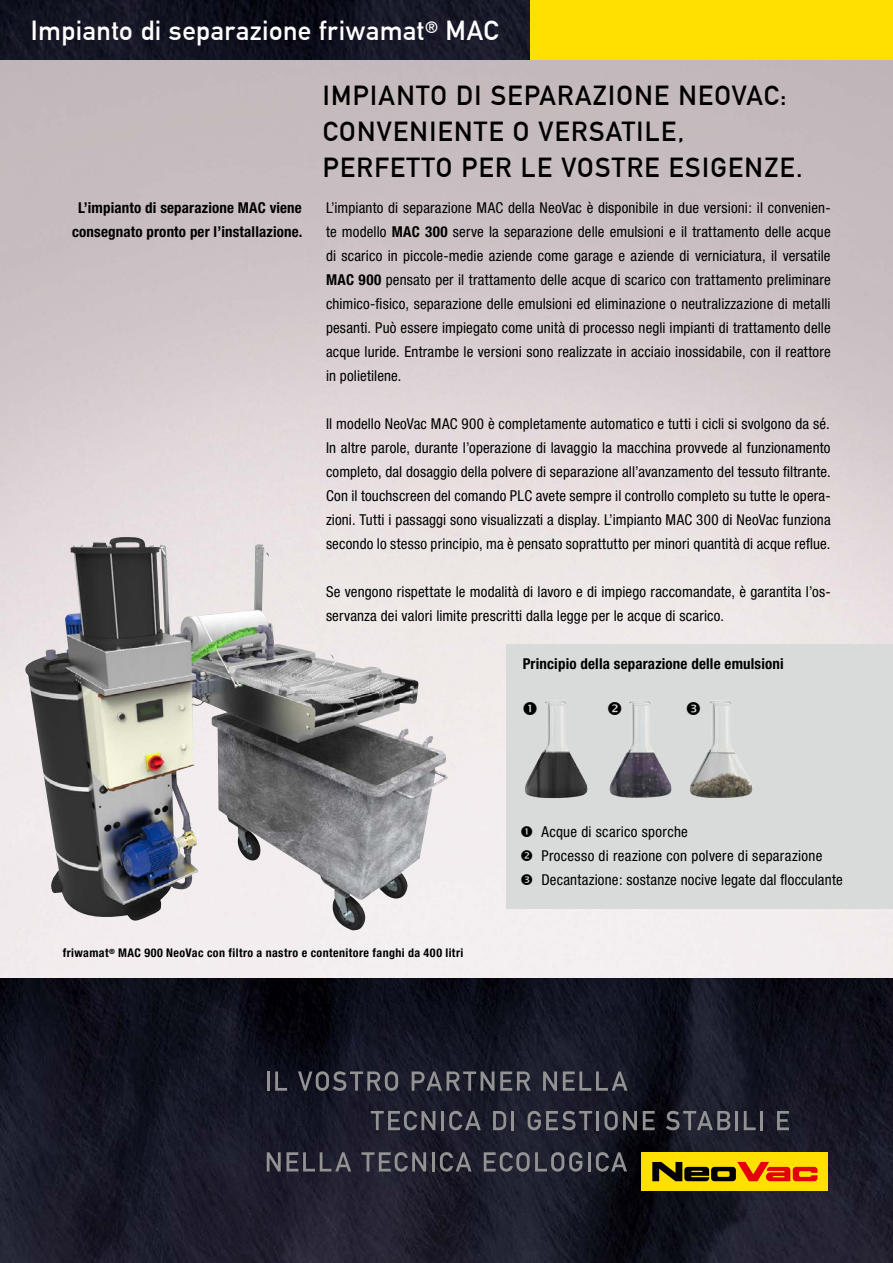
<style>
.page{position:relative;width:893px;height:1263px;background:#fff}
.page>*{position:absolute;margin:0;border:0;box-sizing:border-box;transform-origin:0 0}
.t1{font:27px/36px "DIN Mittelschrift";letter-spacing:.05em;color:#000}
.t2{font:27px "DIN Mittelschrift";letter-spacing:.015em;color:#fff}
.t3{font:condensed 15px/24px "Helvetica Neue";letter-spacing:.015em;color:#000;text-align:justify}
.t4{font:700 condensed 15px/24px "Helvetica Neue";letter-spacing:.01em;color:#000;text-align:center}
.t5{font:700 condensed 12px "Helvetica Neue";letter-spacing:.035em;color:#000}
.s1{font-weight:700}
</style>
<div class="page">
<img style="left:0;top:60px;width:893px;height:1203px">
<div style="left:0;top:0;width:893px;height:60px;background:#ffe000"></div>
<div style="left:641px;top:1152px;width:187px;height:39px;background:#ffe000"></div>
<svg style="left:652px;top:1162px;width:165px;height:19px"></svg>
<hr style="left:267px;top:1071px;width:3px;height:20px;background:#919291">
<svg style="left:275px;top:1071px;width:12px;height:20px"></svg>
<svg style="left:298px;top:1071px;width:100px;height:20px;background:#3f414a"></svg>
<svg style="left:412px;top:1071px;width:82px;height:20px;background:#43444d"></svg>
<svg style="left:500px;top:1071px;width:30px;height:20px"></svg>
<svg style="left:543px;top:1071px;width:14px;height:20px"></svg>
<svg style="left:563px;top:1071px;width:64px;height:20px"></svg>
<svg style="left:371px;top:1111px;width:64px;height:19px"></svg>
<hr style="left:441px;top:1111px;width:3px;height:19px;background:#919291">
<svg style="left:449px;top:1111px;width:32px;height:19px"></svg>
<svg style="left:493px;top:1111px;width:13px;height:19px"></svg>
<svg style="left:512px;top:1111px;width:2px;height:19px"></svg>
<svg style="left:528px;top:1111px;width:64px;height:19px"></svg>
<hr style="left:596px;top:1111px;width:3px;height:19px;background:#919291">
<svg style="left:604px;top:1111px;width:33px;height:19px"></svg>
<svg style="left:643px;top:1111px;width:12px;height:19px"></svg>
<svg style="left:666px;top:1111px;width:64px;height:19px"></svg>
<hr style="left:735px;top:1111px;width:3px;height:19px;background:#919291">
<svg style="left:744px;top:1111px;width:12px;height:19px"></svg>
<hr style="left:760px;top:1111px;width:3px;height:19px;background:#919291">
<svg style="left:777px;top:1111px;width:12px;height:19px"></svg>
<svg style="left:267px;top:1152px;width:84px;height:19px;background:#42414c"></svg>
<svg style="left:361px;top:1152px;width:65px;height:20px"></svg>
<hr style="left:432px;top:1152px;width:3px;height:19px;background:#919291">
<svg style="left:440px;top:1152px;width:32px;height:20px"></svg>
<svg style="left:484px;top:1152px;width:98px;height:20px;background:#464851"></svg>
<hr style="left:588px;top:1152px;width:3px;height:19px;background:#919291">
<svg style="left:596px;top:1152px;width:31px;height:20px"></svg>
<img style="left:0;top:0;width:529px;height:60px">
<img style="left:25px;top:537px;width:425px;height:394px">
<div style="left:506px;top:645px;width:387px;height:264px;background:#d9dada"></div>
<img style="left:503px;top:672px;width:85px;height:137px">
<img style="left:609px;top:701px;width:59px;height:97px">
<img style="left:668px;top:701px;width:85px;height:97px">
<svg style="left:524px;top:702px;width:13px;height:13px"></svg>
<svg style="left:609px;top:702px;width:12px;height:13px"></svg>
<svg style="left:687px;top:702px;width:13px;height:13px"></svg>
<h1 class="t2" style="left:31px;top:15px;width:469px">Impianto di separazione friwamat<sup>®</sup> MAC</h1>
<h1 class="t1" style="left:323px;top:78px;width:481px">IMPIANTO DI SEPARAZIONE NEOVAC:<br>CONVENIENTE O VERSATILE,<br>PERFETTO PER LE VOSTRE ESIGENZE.</h1>
<p class="t4" style="left:72px;top:195px;width:232px">L’impianto di separazione MAC viene consegnato pronto per l’installazione.</p>
<p class="t3" style="left:326px;top:195px;width:506px">L’impianto di separazione MAC della NeoVac è disponibile in due versioni: il convenien&shy;te modello <span class="s1">MAC 300</span> serve la separazione delle emulsioni e il trattamento delle acque di scarico in piccole-medie aziende come garage e aziende di verniciatura, il versatile <span class="s1">MAC 900</span> pensato per il trattamento delle acque di scarico con trattamento preliminare chimico-fisico, separazione delle emulsioni ed eliminazione o neutralizzazione di metalli pesanti. Può essere impiegato come unità di processo negli impianti di trattamento delle acque luride. Entrambe le versioni sono realizzate in acciaio inossidabile, con il reattore in polietilene.</p>
<p class="t3" style="left:326px;top:411px;width:506px">Il modello NeoVac MAC 900 è completamente automatico e tutti i cicli si svolgono da sé.<br>In altre parole, durante l’operazione di lavaggio la macchina provvede al funzionamento completo, dal dosaggio della polvere di separazione all’avanzamento del tessuto filtrante.<br>Con il touchscreen del comando PLC avete sempre il controllo completo su tutte le opera&shy;zioni. Tutti i passaggi sono visualizzati a display. L’impianto MAC 300 di NeoVac funziona secondo lo stesso principio, ma è pensato soprattutto per minori quantità di acque reflue.</p>
<p class="t3" style="left:326px;top:579px;width:506px">Se vengono rispettate le modalità di lavoro e di impiego raccomandate, è garantita l’os&shy;servanza dei valori limite prescritti dalla legge per le acque di scarico.</p>
<p class="t4" style="left:523px;top:651px;width:263px">Principio della separazione delle emulsioni</p>
<p class="t5" style="left:63px;top:945px;width:402px">friwamat<sup>®</sup> MAC 900 NeoVac con filtro a nastro e contenitore fanghi da 400 litri</p>
<p class="t3" style="left:541px;top:819px;width:303px;text-align:left">Acque di scarico sporche<br>Processo di reazione con polvere di separazione<br>Decantazione: sostanze nocive legate dal flocculante</p>
</div>
